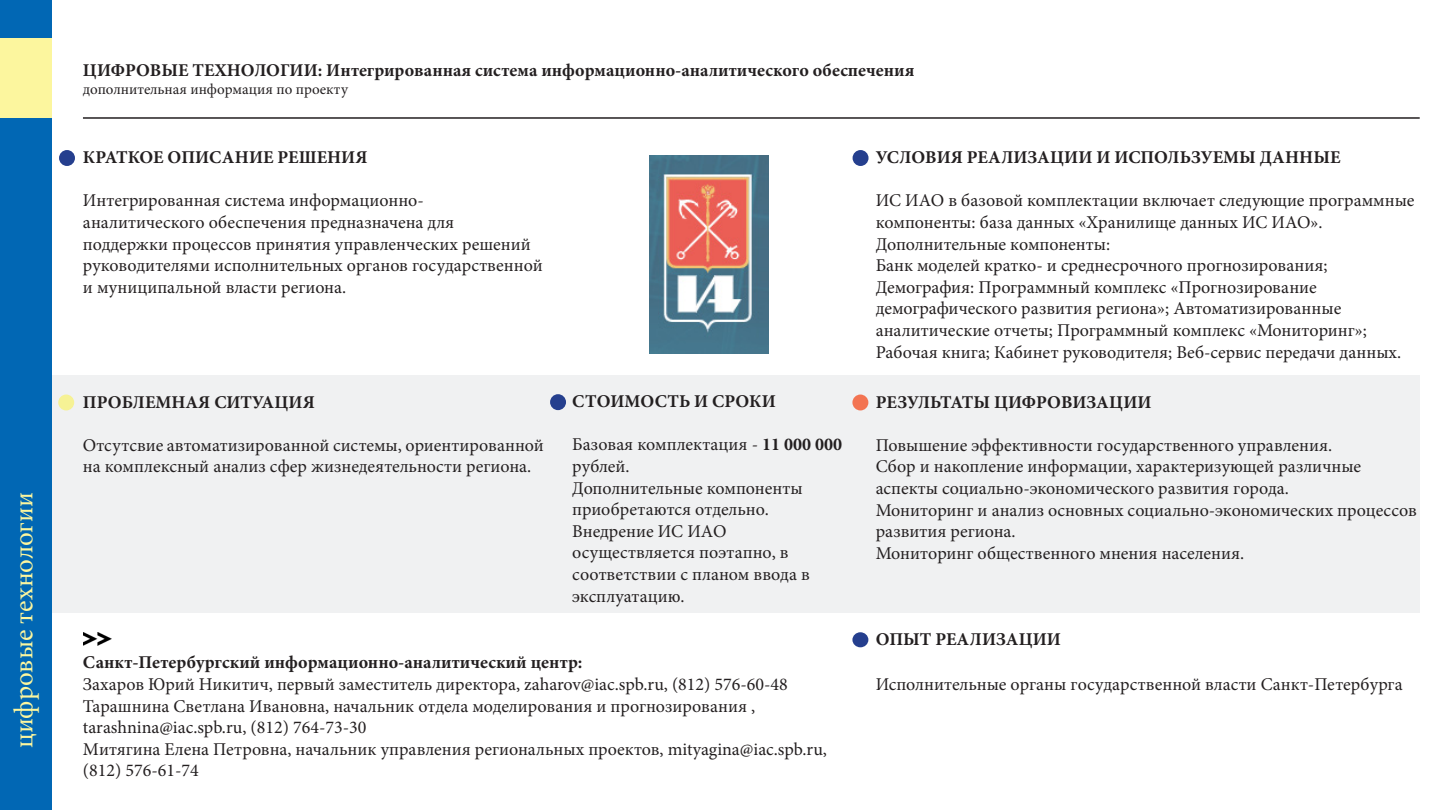
<style>
.page{position:relative;width:1441px;height:810px;background:#fff}
.page>*{position:absolute;margin:0;border:0;box-sizing:border-box;transform-origin:0 0}
.t1{font:27px "Minion Pro";color:#fcf69e}
.t2{font:18px/21.6px "Minion Pro";color:#231f20}
.t3{font:700 18px "Minion Pro";color:#231f20}
.t4{font:15px "Minion Pro";color:#231f20}
.s1{font-weight:700}
</style>
<div class="page">
<div style="left:51px;top:376px;width:1368px;height:237px;background:#f0f1f2"></div>
<div style="left:0;top:0;width:51px;height:810px;background:#0167b4"></div>
<div style="left:0;top:38px;width:51px;height:80px;background:#fcf69e"></div>
<hr style="left:83px;top:117px;width:1336px;height:2px;background:#231f20">
<div style="left:59px;top:150px;width:16px;height:16px;background:#253f8e;border-radius:50%"></div>
<div style="left:852px;top:150px;width:16px;height:16px;background:#253f8e;border-radius:50%"></div>
<div style="left:852px;top:395px;width:16px;height:15px;background:#f37452;border-radius:50%"></div>
<div style="left:550px;top:394px;width:16px;height:16px;background:#253f8e;border-radius:50%"></div>
<div style="left:58px;top:395px;width:16px;height:15px;background:#f6f295;border-radius:50%"></div>
<img style="left:649px;top:156px;width:119px;height:197px">
<img style="left:83px;top:632px;width:29px;height:13px">
<div style="left:852px;top:632px;width:16px;height:15px;background:#253f8e;border-radius:50%"></div>
<p class="t1" style="left:6px;top:748px;width:258px;rotate:-90deg">цифровые технологии</p>
<p class="t3" style="left:83px;top:57px;width:833px">ЦИФРОВЫЕ ТЕХНОЛОГИИ: Интегрированная система информационно-аналитического обеспечения</p>
<p class="t4" style="left:83px;top:79px;width:266px">дополнительная информация по проекту</p>
<p class="t3" style="left:83px;top:145px;width:286px">КРАТКОЕ ОПИСАНИЕ РЕШЕНИЯ</p>
<p class="t2" style="left:83px;top:190px;width:461px">Интегрированная система информационно&shy;аналитического обеспечения предназначена для поддержки процессов принятия управленческих решений руководителями исполнительных органов государственной и муниципальной власти региона.</p>
<p class="t3" style="left:83px;top:389px;width:233px">ПРОБЛЕМНАЯ СИТУАЦИЯ</p>
<p class="t2" style="left:83px;top:434px;width:462px">Отсутсвие автоматизированной системы, ориентированной на комплексный анализ сфер жизнедеятельности региона.</p>
<p class="t3" style="left:572px;top:389px;width:205px">СТОИМОСТЬ И СРОКИ</p>
<p class="t2" style="left:572px;top:434px;width:271px">Базовая комплектация - <span class="s1">11 000 000 </span>рублей.</p>
<p class="t2" style="left:572px;top:477px;width:232px">Дополнительные компоненты приобретаются отдельно.</p>
<p class="t2" style="left:572px;top:520px;width:239px">Внедрение ИС ИАО осуществляется поэтапно, в соответствии с планом ввода в эксплуатацию.</p>
<p class="t3" style="left:83px;top:650px;width:501px">Санкт-Петербургский информационно-аналитический центр:</p>
<p class="t2" style="left:83px;top:673px;width:706px">Захаров Юрий Никитич, первый заместитель директора, zaharov@iac.spb.ru, (812) 576-60-48</p>
<p class="t2" style="left:83px;top:695px;width:673px">Тарашнина Светлана Ивановна, начальник отдела моделирования и прогнозирования , tarashnina@iac.spb.ru, (812) 764-73-30</p>
<p class="t2" style="left:83px;top:738px;width:745px">Митягина Елена Петровна, начальник управления региональных проектов, mityagina@iac.spb.ru, (812) 576-61-74</p>
<p class="t3" style="left:875px;top:145px;width:466px">УСЛОВИЯ РЕАЛИЗАЦИИ И ИСПОЛЬЗУЕМЫ ДАННЫЕ</p>
<p class="t2" style="left:875px;top:190px;width:540px">ИС ИАО в базовой комплектации включает следующие программные компоненты: база данных «Хранилище данных ИС ИАО».</p>
<p class="t2" style="left:875px;top:233px;width:236px">Дополнительные компоненты:</p>
<p class="t2" style="left:875px;top:255px;width:453px">Банк моделей кратко- и среднесрочного прогнозирования;</p>
<p class="t2" style="left:875px;top:276px;width:492px">Демография: Программный комплекс «Прогнозирование демографического развития региона»; Автоматизированные аналитические отчеты; Программный комплекс «Мониторинг»;</p>
<p class="t2" style="left:875px;top:341px;width:527px">Рабочая книга; Кабинет руководителя; Веб-сервис передачи данных.</p>
<p class="t3" style="left:875px;top:389px;width:277px">РЕЗУЛЬТАТЫ ЦИФРОВИЗАЦИИ</p>
<p class="t2" style="left:875px;top:434px;width:458px">Повышение эффективности государственного управления.</p>
<p class="t2" style="left:875px;top:456px;width:487px">Сбор и накопление информации, характеризующей различные аспекты социально-экономического развития города.</p>
<p class="t2" style="left:875px;top:499px;width:542px">Мониторинг и анализ основных социально-экономических процессов развития региона.</p>
<p class="t2" style="left:875px;top:542px;width:370px">Мониторинг общественного мнения населения.</p>
<p class="t3" style="left:875px;top:627px;width:187px">ОПЫТ РЕАЛИЗАЦИИ</p>
<p class="t2" style="left:875px;top:673px;width:528px">Исполнительные органы государственной власти Санкт-Петербурга</p>
</div>
